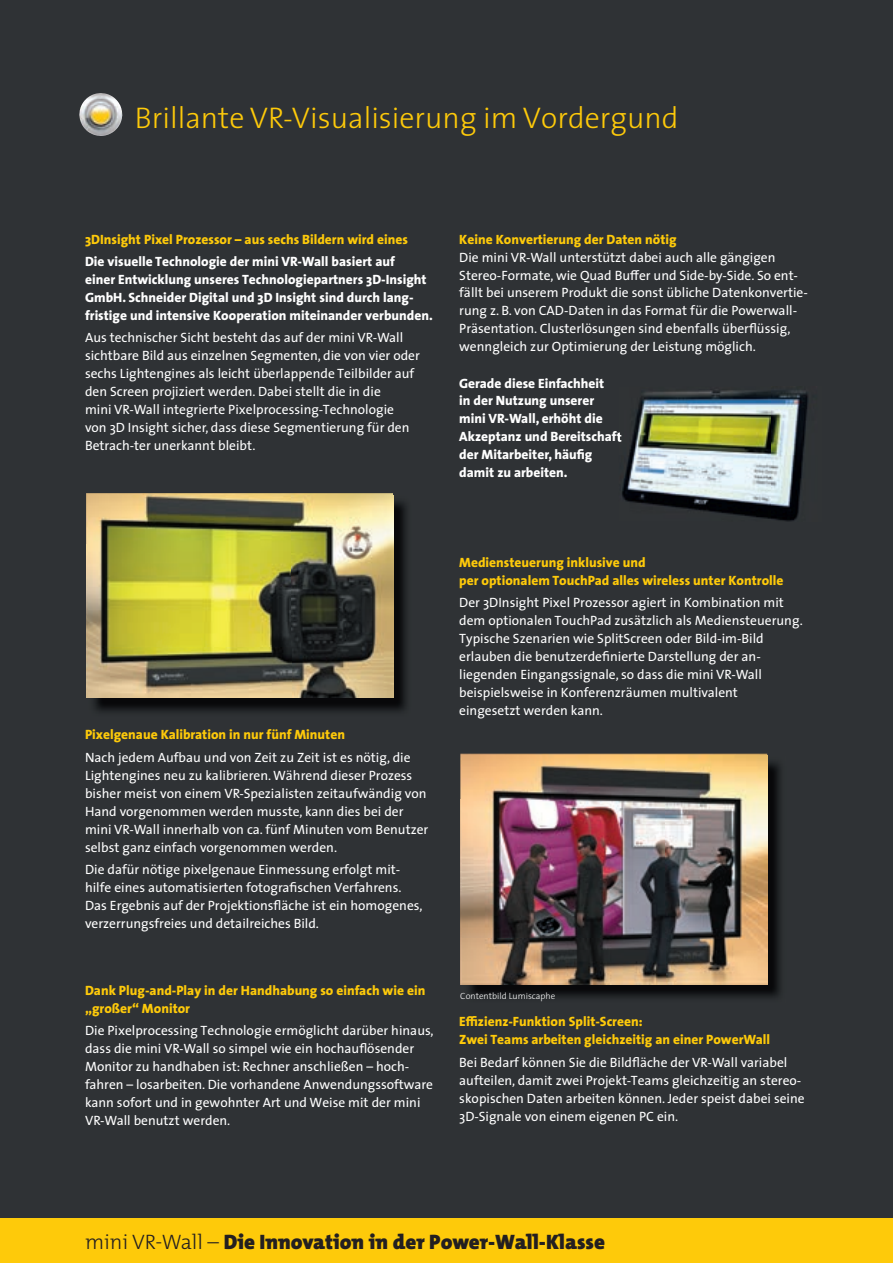
<style>
.page{position:relative;width:893px;height:1263px;background:#2f3235}
.page>*{position:absolute;margin:0;border:0;box-sizing:border-box;transform-origin:0 0}
.t1{font:300 30px "The Sans 3";color:#feca0a}
.t2{font:900 21px "The Mix B9";color:#231f20}
.t3{font:13.5px/18px "The Sans 5";color:#fff}
.t4{font:800 13.5px/18px "The Sans 8";color:#feca0a}
.t5{font:800 13.5px/18px "The Sans 8";color:#fff}
.t6{font:300 9px "The Sans 3";color:#fff}
.s1{font-family:"The Mix B3";font-weight:300}
</style>
<div class="page">
<div style="left:0;top:1218px;width:893px;height:45px;background:#feca0a"></div>
<img style="left:79px;top:93px;width:44px;height:43px">
<img style="left:94px;top:495px;width:313px;height:217px">
<img style="left:86px;top:493px;width:307px;height:51px">
<img style="left:86px;top:544px;width:2px;height:154px">
<img style="left:88px;top:495px;width:305px;height:203px">
<img style="left:462px;top:756px;width:319px;height:242px">
<img style="left:460px;top:754px;width:307px;height:45px">
<img style="left:460px;top:799px;width:2px;height:185px">
<img style="left:462px;top:756px;width:305px;height:228px">
<img style="left:622px;top:390px;width:186px;height:132px">
<svg style="left:619px;top:432px;width:3px;height:10px"></svg>
<h1 class="t1" style="left:135px;top:93px;width:545px">Brillante VR-Visualisierung im Vordergund</h1>
<p class="t4" style="left:85px;top:230px;width:324px">3DInsight Pixel Prozessor – aus sechs Bildern wird eines</p>
<p class="t5" style="left:85px;top:252px;width:349px">Die visuelle Technologie der mini VR-Wall basiert auf<br>einer Entwicklung unseres Technologiepartners 3D-Insight GmbH. Schneider Digital und 3D Insight sind durch lang&shy;fristige und intensive Kooperation miteinander verbunden.</p>
<p class="t3" style="left:85px;top:328px;width:336px">Aus technischer Sicht besteht das auf der mini VR-Wall sichtbare Bild aus einzelnen Segmenten, die von vier oder sechs Lightengines als leicht überlappende Teilbilder auf den Screen projiziert werden. Dabei stellt die in die<br>mini VR-Wall integrierte Pixelprocessing-Technologie<br>von 3D Insight sicher, dass diese Segmentierung für den Betrach-ter unerkannt bleibt.</p>
<p class="t4" style="left:459px;top:230px;width:219px">Keine Konvertierung der Daten nötig</p>
<p class="t3" style="left:459px;top:247px;width:350px">Die mini VR-Wall unterstützt dabei auch alle gängigen Stereo-Formate, wie Quad Buffer und Side-by-Side. So ent&shy;fällt bei unserem Produkt die sonst übliche Datenkonvertie&shy;rung z. B. von CAD-Daten in das Format für die Powerwall-Präsentation. Clusterlösungen sind ebenfalls überflüssig, wenngleich zur Optimierung der Leistung möglich.</p>
<p class="t5" style="left:459px;top:374px;width:164px">Gerade diese Einfachheit<br>in der Nutzung unserer mini VR-Wall, erhöht die<br>Akzeptanz und Bereitschaft der Mitarbeiter, häufig damit zu arbeiten.</p>
<p class="t4" style="left:85px;top:725px;width:261px">Pixelgenaue Kalibration in nur fünf Minuten</p>
<p class="t3" style="left:85px;top:748px;width:345px">Nach jedem Aufbau und von Zeit zu Zeit ist es nötig, die Lightengines neu zu kalibrieren. Während dieser Prozess bisher meist von einem VR-Spezialisten zeitaufwändig von Hand vorgenommen werden musste, kann dies bei der mini VR-Wall innerhalb von ca. fünf Minuten vom Benutzer selbst ganz einfach vorgenommen werden.</p>
<p class="t3" style="left:85px;top:860px;width:339px">Die dafür nötige pixelgenaue Einmessung erfolgt mit&shy;hilfe eines automatisierten fotografischen Verfahrens.<br>Das Ergebnis auf der Projektionsfläche ist ein homogenes, verzerrungsfreies und detailreiches Bild.</p>
<p class="t4" style="left:85px;top:981px;width:342px">Dank Plug-and-Play in der Handhabung so einfach wie ein „großer“ Monitor</p>
<p class="t3" style="left:85px;top:1021px;width:350px">Die Pixelprocessing Technologie ermöglicht darüber hinaus, dass die mini VR-Wall so simpel wie ein hochauflösender Monitor zu handhaben ist: Rechner anschließen – hoch&shy;fahren – losarbeiten. Die vorhandene Anwendungssoftware kann sofort und in gewohnter Art und Weise mit der mini VR-Wall benutzt werden.</p>
<p class="t4" style="left:459px;top:553px;width:326px">Mediensteuerung inklusive und<br>per optionalem TouchPad alles wireless unter Kontrolle</p>
<p class="t3" style="left:459px;top:593px;width:345px">Der 3DInsight Pixel Prozessor agiert in Kombination mit dem optionalen TouchPad zusätzlich als Mediensteuerung.<br>Typische Szenarien wie SplitScreen oder Bild-im-Bild erlauben die benutzerdefinierte Darstellung der an&shy;liegenden Eingangssignale, so dass die mini VR-Wall beispielsweise in Konferenzräumen multivalent<br>einge setzt werden kann.</p>
<p class="t6" style="left:460px;top:989px;width:97px">Contentbild Lumiscaphe</p>
<p class="t4" style="left:459px;top:1012px;width:312px">Effizienz-Funktion Split-Screen:<br>Zwei Teams arbeiten gleichzeitig an einer PowerWall</p>
<p class="t3" style="left:459px;top:1052px;width:347px">Bei Bedarf können Sie die Bildfläche der VR-Wall variabel aufteilen, damit zwei Projekt-Teams gleichzeitig an stereo&shy;skopischen Daten arbeiten können. Jeder speist dabei seine 3D-Signale von einem eigenen PC ein.</p>
<h2 class="t2" style="left:85px;top:1230px;width:521px"><span class="s1">mini VR-Wall –</span> Die Innovation in der Power-Wall-Klasse</h2>
</div>
